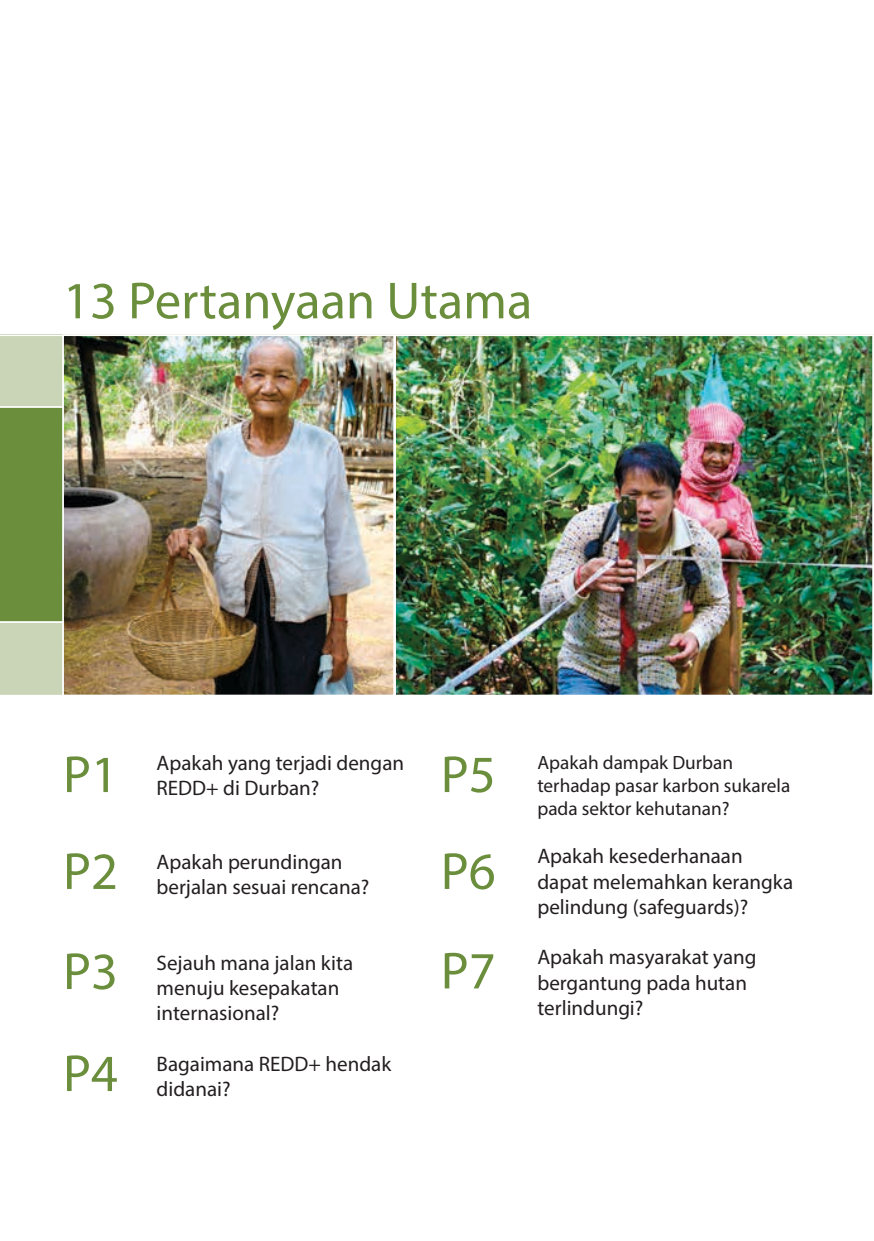
<style>
.page{position:relative;width:874px;height:1241px;background:#fff}
.page>*{position:absolute;margin:0;border:0;box-sizing:border-box;transform-origin:0 0}
.t1{font:52.5px/98.4px "Myriad Pro";color:#6a8e3c;text-align:justify}
.t2{font:21px/25.2px "Myriad Pro";color:#231f20}
.t3{font:19.25px/23.1px "Myriad Pro";color:#231f20}
</style>
<div class="page">
<div style="left:0;top:334px;width:873px;height:357px;background:#6a8e3c"></div>
<div style="left:0;top:334px;width:62px;height:74px;background:#c9d5b6"></div>
<div style="left:0;top:621px;width:62px;height:74px;background:#c9d5b6"></div>
<img style="left:65px;top:337px;width:805px;height:356px">
<div style="left:62px;top:334px;width:333px;height:362px;border:2px solid #fff"></div>
<div style="left:394px;top:334px;width:479px;height:362px;border:2px solid #fff"></div>
<p class="t1" style="left:63px;top:250px;width:470px">13 Pertanyaan Utama</p>
<p class="t1" style="left:63px;top:724px;width:56px">P1<br>P2<br>P3</p>
<p class="t3" style="left:537px;top:750px;width:254px">Apakah dampak Durban terhadap pasar karbon sukarela pada sektor kehutanan?</p>
<p class="t2" style="left:156px;top:750px;width:249px">Apakah yang terjadi dengan<br>REDD+ di Durban?</p>
<p class="t1" style="left:440px;top:724px;width:56px">P5<br>P6<br>P7</p>
<p class="t2" style="left:537px;top:843px;width:257px">Apakah kesederhanaan dapat melemahkan kerangka pelindung (safeguards)?</p>
<p class="t2" style="left:537px;top:944px;width:221px">Apakah masyarakat yang bergantung pada hutan terlindungi?</p>
<p class="t2" style="left:156px;top:848px;width:214px">Apakah perundingan berjalan sesuai rencana?</p>
<p class="t2" style="left:156px;top:949px;width:198px">Sejauh mana jalan kita menuju kesepakatan internasional?</p>
<p class="t2" style="left:156px;top:1050px;width:236px">Bagaimana REDD+ hendak didanai?</p>
<p class="t1" style="left:63px;top:1023px;width:56px">P4</p>
</div>
